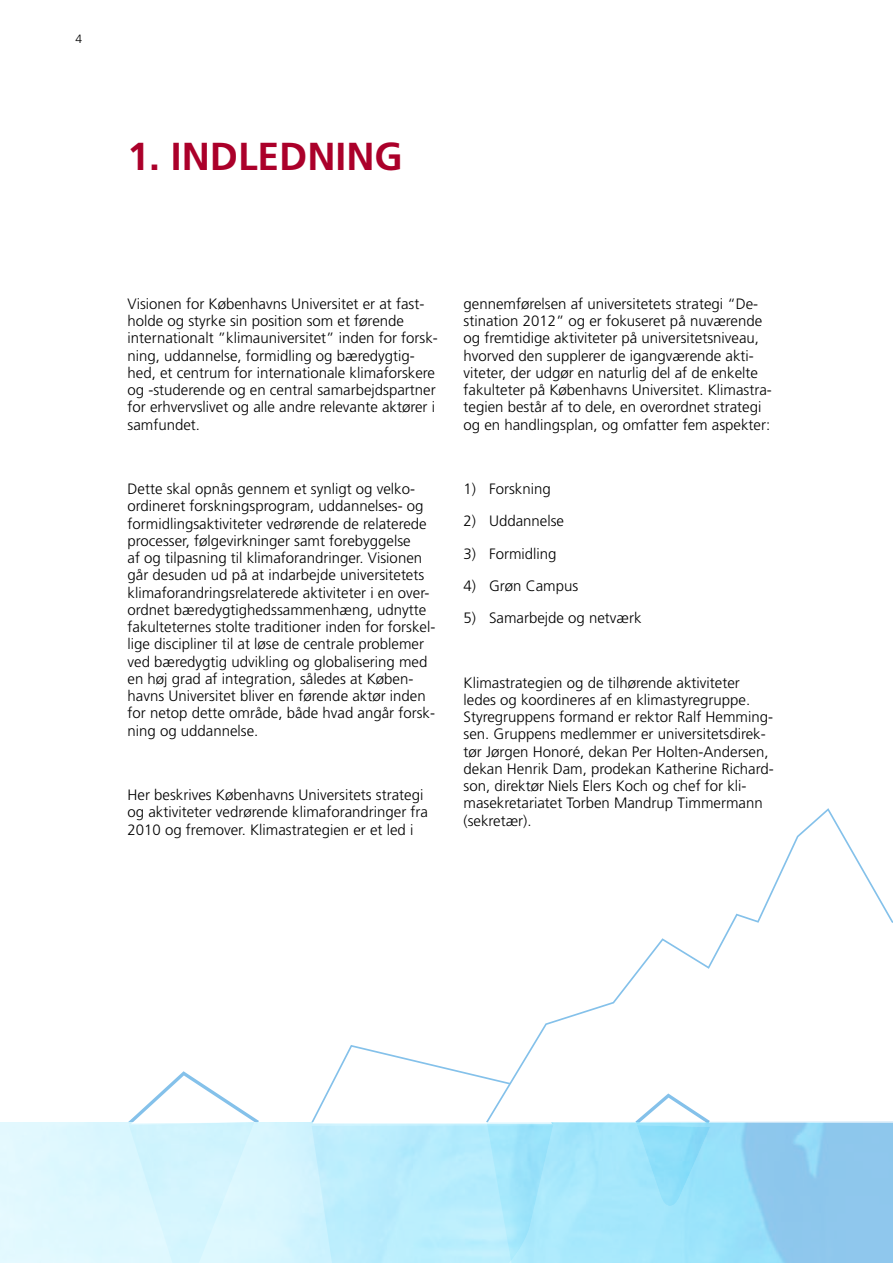
<style>
.page{position:relative;width:893px;height:1263px;background:#fff}
.page>*{position:absolute;margin:0;border:0;box-sizing:border-box;transform-origin:0 0}
.t1{font:700 39px "Frutiger";color:#ab002a}
.t2{font:300 15px/17.2px "Frutiger";color:#000}
.t3{font:300 12px "Frutiger";color:#000}
</style>
<div class="page">
<svg style="left:532px;top:808px;width:361px;height:237px"></svg>
<svg style="left:311px;top:1045px;width:582px;height:78px"></svg>
<svg style="left:128px;top:1071px;width:131px;height:52px"></svg>
<img style="left:0;top:1123px;width:893px;height:140px">
<p class="t3" style="left:76px;top:32px;width:8px">4</p>
<h1 class="t1" style="left:128px;top:133px;width:277px">1. INDLEDNING</h1>
<p class="t2" style="left:128px;top:295px;width:312px">Visionen for Københavns Universitet er at fast&shy;holde og styrke sin position som et førende internationalt ”klimauniversitet” inden for forsk&shy;ning, uddannelse, formidling og bæredygtig&shy;hed, et centrum for internationale klimaforskere og -studerende og en central samarbejdspartner for erhvervslivet og alle andre relevante aktører i samfundet.</p>
<p class="t2" style="left:128px;top:481px;width:309px">Dette skal opnås gennem et synligt og velko&shy;ordineret forskningsprogram, uddannelses- og formidlingsaktiviteter vedrørende de relaterede processer, følgevirkninger samt forebyggelse<br>af og tilpasning til klimaforandringer. Visionen går desuden ud på at indarbejde universitetets klimaforandringsrelaterede aktiviteter i en over&shy;ordnet bæredygtighedssammenhæng, udnytte fakulteternes stolte traditioner inden for forskel&shy;lige discipliner til at løse de centrale problemer ved bæredygtig udvikling og globalisering med en høj grad af integration, således at Køben&shy;havns Universitet bliver en førende aktør inden for netop dette område, både hvad angår forsk&shy;ning og uddannelse.</p>
<p class="t2" style="left:128px;top:787px;width:302px">Her beskrives Københavns Universitets strategi og aktiviteter vedrørende klimaforandringer fra<br>2010 og fremover. Klimastrategien er et led i</p>
<p class="t2" style="left:463px;top:295px;width:310px">gennemførelsen af universitetets strategi “De&shy;stination 2012” og er fokuseret på nuværende og fremtidige aktiviteter på universitetsniveau, hvorved den supplerer de igangværende akti&shy;viteter, der udgør en naturlig del af de enkelte fakulteter på Københavns Universitet. Klimastra&shy;tegien består af to dele, en overordnet strategi og en handlingsplan, og omfatter fem aspekter:</p>
<p class="t2" style="left:463px;top:481px;width:89px">1) Forskning</p>
<p class="t2" style="left:463px;top:513px;width:102px">2) Uddannelse</p>
<p class="t2" style="left:463px;top:545px;width:95px">3) Formidling</p>
<p class="t2" style="left:463px;top:577px;width:116px">4) Grøn Campus</p>
<p class="t2" style="left:463px;top:610px;width:180px">5) Samarbejde og netværk</p>
<p class="t2" style="left:463px;top:674px;width:312px">Klimastrategien og de tilhørende aktiviteter ledes og koordineres af en klimastyregruppe.<br>Styregruppens formand er rektor Ralf Hemming&shy;sen. Gruppens medlemmer er universitetsdirek&shy;tør Jørgen Honoré, dekan Per Holten-Andersen, dekan Henrik Dam, prodekan Katherine Richard&shy;son, direktør Niels Elers Koch og chef for kli&shy;masekretariatet Torben Mandrup Timmermann (sekretær).</p>
</div>
